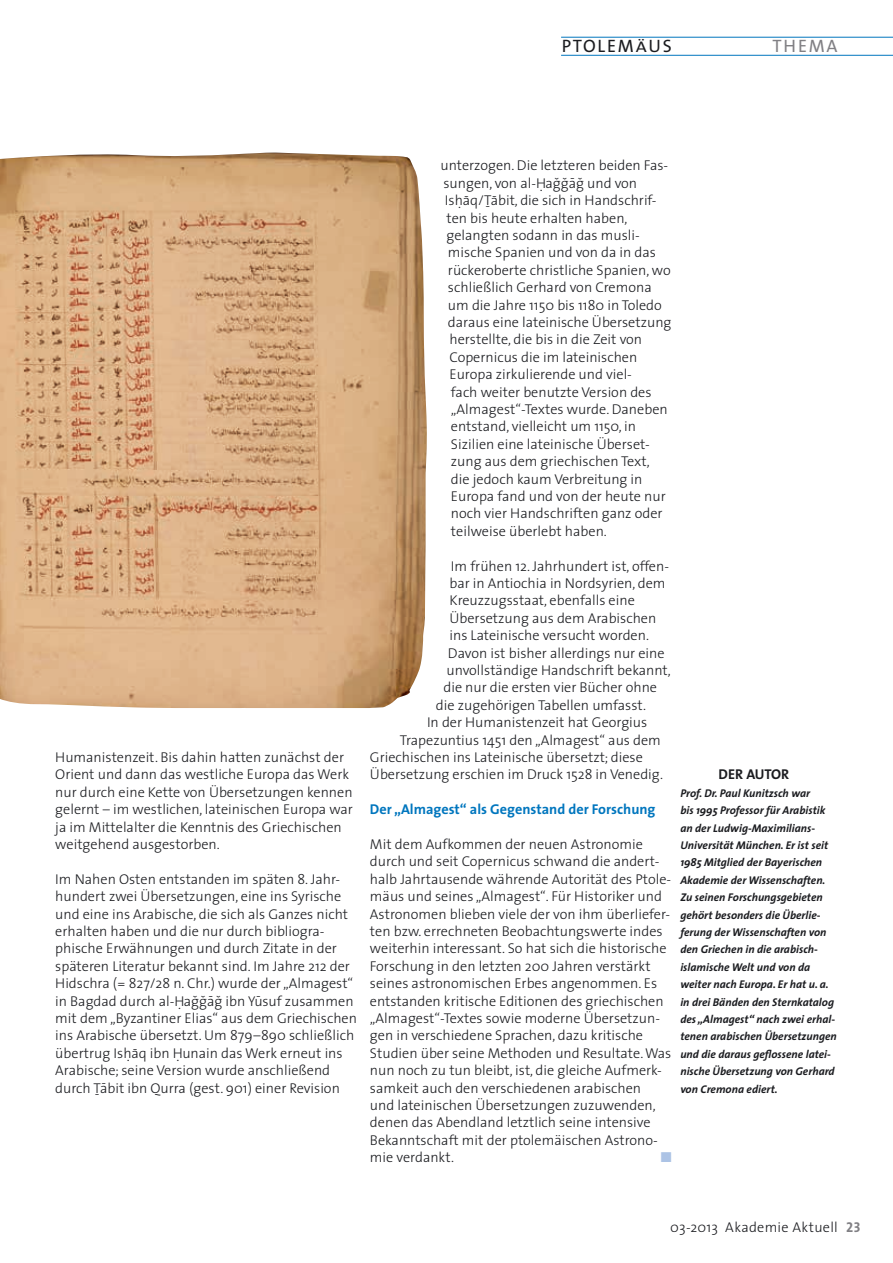
<style>
.page{position:relative;width:893px;height:1263px;background:#fff}
.page>*{position:absolute;margin:0;border:0;box-sizing:border-box;transform-origin:0 0}
.t1{font:18px "The Sans";letter-spacing:.1em;color:#1b1c20}
.t2{font:18px "The Sans";letter-spacing:.095em;color:#818084}
.t3{font:300 14.25px/17.4px "The Sans";color:#1b1c20}
.t4{font:700 14.25px "The Sans";color:#0076be}
.t5{font:300 14.25px "The Sans";letter-spacing:.02em;color:#1b1c20}
.t6{font:700 14.25px "The Sans";color:#1b1c20}
.t7{font:14.25px "Zapf Dingbats ITC";color:#acc3e5}
.t8{font:italic 700 11.25px/17.4px "The Sans";color:#1b1c20}
.s1{font-size:15.45px}
.s2{font-family:"The Sans Bold Caps";font-weight:400;color:#818084}
</style>
<div class="page">
<hr style="left:561px;top:55px;width:332px;height:1px;background:#0076be">
<hr style="left:561px;top:37px;width:332px;height:1px;background:#0076be">
<img style="left:0;top:153px;width:427px;height:555px">
<p class="t1" style="left:562px;top:31px;width:112px">PTOLEM<span class="s1">Ä</span>US</p>
<p class="t2" style="left:772px;top:31px;width:67px">THEMA</p>
<p class="t3" style="left:55px;top:748px;width:299px">Humanistenzeit. Bis dahin hatten zunächst der Orient und dann das westliche Europa das Werk nur durch eine Kette von Übersetzungen kennen gelernt – im westlichen, lateinischen Europa war ja im Mittelalter die Kenntnis des Griechischen weitgehend ausgestorben.</p>
<p class="t3" style="left:55px;top:870px;width:303px">I m Nahen Osten entstanden im späten 8. Jahr&shy;hundert zwei Übersetzungen, eine ins Syrische und eine ins Arabische, die sich als Ganzes nicht erhalten haben und die nur durch bibliogra&shy;phische Erwähnungen und durch Zitate in der späteren Literatur bekannt sind. I m Jahre 212 der Hidschra (= 827/28 n. Chr.) wurde der „Almagest“ in Bagdad durch al-H. agˇgˇa-gˇ ibn Yu-suf zusammen mit dem „Byzantiner Elias“ aus dem Griechischen ins Arabische übersetzt. U m 879–890 schließlich übertrug Ish.a-q ibn H. unain das Werk erneut ins Arabische; seine Version wurde anschließend durch T-a-bit ibn Qurra (gest. 901) einer Revision</p>
<p class="t3" style="left:440px;top:156px;width:229px">unterzogen. Die letzteren beiden Fas-</p>
<p class="t3" style="left:443px;top:174px;width:195px">sungen, von al-H. agˇgˇa-gˇ und von</p>
<p class="t3" style="left:445px;top:191px;width:213px">Ish.a-q/T-a-bit, die sich in Handschrif-</p>
<p class="t3" style="left:446px;top:209px;width:183px">ten bis heute erhalten haben,</p>
<p class="t3" style="left:446px;top:226px;width:195px">gelangten sodann in das musli-</p>
<p class="t3" style="left:448px;top:243px;width:210px">mische Spanien und von da in das</p>
<p class="t3" style="left:448px;top:261px;width:224px">rückeroberte christliche Spanien, wo</p>
<p class="t3" style="left:448px;top:278px;width:205px">schließlich Gerhard von Cremona</p>
<p class="t3" style="left:448px;top:296px;width:215px">um die Jahre 1150 bis 1180 in Toledo</p>
<p class="t3" style="left:448px;top:313px;width:225px">daraus eine lateinische Übersetzung</p>
<p class="t3" style="left:449px;top:330px;width:194px">herstellte, die bis in die Zeit von</p>
<p class="t3" style="left:449px;top:348px;width:189px">Copernicus die im lateinischen</p>
<p class="t3" style="left:449px;top:365px;width:184px">Europa zirkulierende und viel-</p>
<p class="t3" style="left:451px;top:383px;width:202px">fach weiter benutzte Version des</p>
<p class="t3" style="left:451px;top:400px;width:218px">„Almagest“-Textes wurde. Daneben</p>
<p class="t3" style="left:451px;top:417px;width:187px">entstand, vielleicht um 1150, in</p>
<p class="t3" style="left:451px;top:435px;width:200px">Sizilien eine lateinische Überset-</p>
<p class="t3" style="left:451px;top:452px;width:200px">zung aus dem griechischen Text,</p>
<p class="t3" style="left:451px;top:470px;width:193px">die jedoch kaum Verbreitung in</p>
<p class="t3" style="left:451px;top:487px;width:216px">Europa fand und von der heute nur</p>
<p class="t3" style="left:451px;top:504px;width:213px">noch vier Handschriften ganz oder</p>
<p class="t3" style="left:451px;top:522px;width:157px">teilweise überlebt haben.</p>
<p class="t3" style="left:451px;top:557px;width:220px">I m frühen 12. Jahrhundert ist, offen-</p>
<p class="t3" style="left:449px;top:574px;width:218px">bar in Antiochia in Nordsyrien, dem</p>
<p class="t3" style="left:449px;top:591px;width:187px">Kreuzzugsstaat, ebenfalls eine</p>
<p class="t3" style="left:449px;top:609px;width:208px">Übersetzung aus dem Arabischen</p>
<p class="t3" style="left:449px;top:626px;width:201px">ins Lateinische versucht worden.</p>
<p class="t3" style="left:448px;top:644px;width:218px">Davon ist bisher allerdings nur eine</p>
<p class="t3" style="left:446px;top:661px;width:226px">unvollständige Handschrift bekannt,</p>
<p class="t3" style="left:443px;top:678px;width:215px">die nur die ersten vier Bücher ohne</p>
<p class="t3" style="left:436px;top:696px;width:212px">die zugehörigen Tabellen umfasst.</p>
<p class="t3" style="left:427px;top:713px;width:222px">I n der Humanistenzeit hat Georgius</p>
<p class="t3" style="left:400px;top:730px;width:262px">Trapezuntius 1451 den „Almagest“ aus dem</p>
<p class="t3" style="left:370px;top:748px;width:274px">Griechischen ins Lateinische übersetzt; diese</p>
<p class="t3" style="left:370px;top:765px;width:295px">Übersetzung erschien im Druck 1528 in Venedig.</p>
<p class="t4" style="left:370px;top:797px;width:287px">Der „Almagest“ als Gegenstand der Forschung</p>
<p class="t3" style="left:370px;top:835px;width:303px">Mit dem Aufkommen der neuen Astronomie durch und seit Copernicus schwand die andert&shy;halb Jahrtausende währende Autorität des Ptole&shy;mäus und seines „Almagest“. Für Historiker und Astronomen blieben viele der von ihm überliefer&shy;ten bzw. errechneten Beobachtungswerte indes weiterhin interessant. So hat sich die historische Forschung in den letzten 200 Jahren verstärkt seines astronomischen Erbes angenommen. Es entstanden kritische Editionen des griechischen „Almagest“-Textes sowie moderne Übersetzun&shy;gen in verschiedene Sprachen, dazu kritische Studien über seine Methoden und Resultate. Was nun noch zu tun bleibt, ist, die gleiche Aufmerk&shy;samkeit auch den verschiedenen arabischen<br>und lateinischen Übersetzungen zuzuwenden, denen das Abendland letztlich seine intensive Bekanntschaft mit der ptolemäischen Astrono&shy;mie verdankt.</p>
<p class="t6" style="left:719px;top:763px;width:55px">Der Autor</p>
<p class="t8" style="left:680px;top:784px;width:158px">Prof. Dr. Paul Kunitzsch war<br>bis 1995 Professor für Arabistik an der Ludwig-Maximilians-<br>Universität München. Er ist seit<br>1985 Mitglied der Bayerischen<br>Akademie der Wissenschaften.<br>Zu seinen Forschungsgebieten gehört besonders die Überlie&shy;ferung der Wissenschaften von den Griechen in die arabisch&shy;islamische Welt und von da weiter nach Europa. Er hat u. a. in drei Bänden den Sternkatalog des „Almagest“ nach zwei erhal&shy;tenen arabischen Übersetzungen und die daraus geflossene latei&shy;nische Übersetzung von Gerhard von Cremona ediert.</p>
<p class="t7" style="left:661px;top:1150px;width:12px">■</p>
<p class="t5" style="left:670px;top:1215px;width:192px">03-2013 Akademie Aktuell <span class="s2">23</span></p>
</div>
